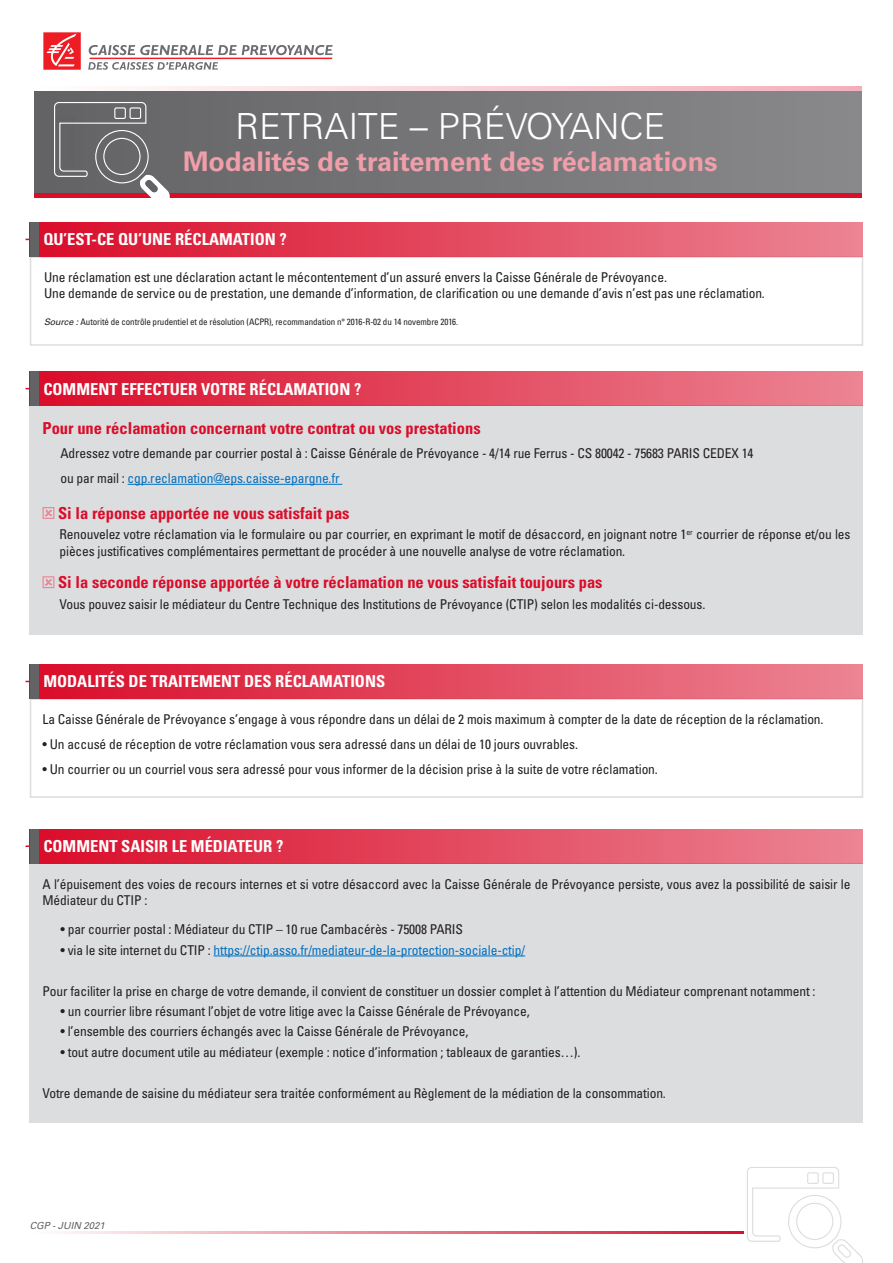
<style>
.page{position:relative;width:893px;height:1263px;background:#fff}
.page>*{position:absolute;margin:0;border:0;box-sizing:border-box;transform-origin:0 0}
.t1{font:300 36px "Univers LT Std";color:#fff}
.t2{font:700 27px "Univers LT Std";color:#f09eaa}
.t3{font:700 condensed 16.5px "Univers LT Std";color:#da0d2a}
.t4{font:700 condensed 16.5px "Univers LT Std";color:#fff}
.t5{font:condensed 13.5px/16.2px "Univers LT Std";letter-spacing:-.01em;color:#231f20}
.t6{font:condensed 13.5px "Univers LT Std";letter-spacing:-.01em;color:#0070c0}
.t7{font:italic 9.75px "Univers LT Std";letter-spacing:-.01em;color:#636366}
.t8{font:condensed 9px "Univers LT Std";letter-spacing:-.01em;color:#231f20}
.s1{font-style:italic;font-stretch:normal}
.s2{color:#231f20}
</style>
<div class="page">
<div style="left:30px;top:256px;width:833px;height:90px;border:2px solid #dcdddf"></div>
<div style="left:30px;top:406px;width:833px;height:229px;background:#dcdddf"></div>
<div style="left:30px;top:698px;width:833px;height:100px;border:2px solid #dcdddf"></div>
<div style="left:30px;top:863px;width:833px;height:260px;background:#dcdddf"></div>
<div style="left:30px;top:222px;width:833px;height:34px;background:linear-gradient(to right,#d80d2a,#ec8493)"></div>
<div style="left:30px;top:372px;width:833px;height:34px;background:linear-gradient(to right,#d80d2a,#ec8493)"></div>
<div style="left:30px;top:664px;width:833px;height:34px;background:linear-gradient(to right,#d80d2a,#ec8493)"></div>
<div style="left:30px;top:829px;width:833px;height:34px;background:linear-gradient(to right,#d80d2a,#ec8493)"></div>
<div style="left:30px;top:222px;width:8px;height:34px;background:#636366"></div>
<div style="left:30px;top:372px;width:8px;height:34px;background:#636366"></div>
<div style="left:30px;top:664px;width:8px;height:34px;background:#636366"></div>
<div style="left:30px;top:829px;width:8px;height:34px;background:#636366"></div>
<div style="left:34px;top:91px;width:828px;height:102px;background:linear-gradient(to right,#626265,#89898c)"></div>
<svg style="left:138px;top:87px;width:724px;height:4px;background:#f7d1d7"></svg>
<hr style="left:128px;top:484px;width:214px;height:1px;background:#0070c0">
<svg style="left:43px;top:507px;width:11px;height:12px"></svg>
<svg style="left:43px;top:576px;width:11px;height:12px"></svg>
<hr style="left:214px;top:955px;width:311px;height:1px;background:#0070c0">
<hr style="left:34px;top:193px;width:828px;height:4px;background:#da0d2a">
<hr style="left:30px;top:1231px;width:714px;height:2px;background:#da0d2a">
<svg style="left:53px;top:101px;width:118px;height:97px;background:#797074"></svg>
<svg style="left:747px;top:1167px;width:116px;height:96px"></svg>
<svg style="left:88px;top:45px;width:245px;height:25px"></svg>
<svg style="left:43px;top:32px;width:38px;height:38px"></svg>
<p class="t1" style="left:235px;top:104px;width:432px">RETRAITE – PRÉVOYANCE</p>
<p class="t2" style="left:183px;top:146px;width:536px">Modalités de traitement des réclamations</p>
<p class="t4" style="left:43px;top:229px;width:245px">QU’EST-CE QU’UNE RÉCLAMATION ?</p>
<p class="t5" style="left:44px;top:269px;width:624px">Une réclamation est une déclaration actant le mécontentement d’un assuré envers la Caisse Générale de Prévoyance.</p>
<p class="t5" style="left:44px;top:285px;width:722px">Une demande de service ou de prestation, une demande d’information, de clarification ou une demande d’avis n’est pas une réclamation.</p>
<p class="t8" style="left:44px;top:316px;width:416px"><span class="s1">Source :</span> Autorité de contrôle prudentiel et de résolution (ACPR), recommandation n° 2016-R-02 du 14 novembre 2016.</p>
<p class="t4" style="left:43px;top:379px;width:320px">COMMENT EFFECTUER VOTRE RÉCLAMATION ?</p>
<p class="t3" style="left:43px;top:417px;width:440px">Pour une réclamation concernant votre contrat ou vos prestations</p>
<p class="t5" style="left:61px;top:445px;width:694px">Adressez votre demande par courrier postal à : Caisse Générale de Prévoyance - 4/14 rue Ferrus - CS 80042 - 75683 PARIS CEDEX 14</p>
<p class="t6" style="left:61px;top:470px;width:281px"><span class="s2">ou par mail :</span> cgp.reclamation@eps.caisse-epargne.fr</p>
<p class="t3" style="left:58px;top:503px;width:293px">Si la réponse apportée ne vous satisfait pas</p>
<p class="t5" style="left:60px;top:526px;width:792px">Renouvelez votre réclamation via le formulaire ou par courrier, en exprimant le motif de désaccord, en joignant notre 1<sup>er</sup> courrier de réponse et/ou les pièces justificatives complémentaires permettant de procéder à une nouvelle analyse de votre réclamation.</p>
<p class="t3" style="left:58px;top:572px;width:546px">Si la seconde réponse apportée à votre réclamation ne vous satisfait toujours pas</p>
<p class="t5" style="left:60px;top:595px;width:647px">Vous pouvez saisir le médiateur du Centre Technique des Institutions de Prévoyance (CTIP) selon les modalités ci-dessous.</p>
<p class="t4" style="left:43px;top:671px;width:343px">MODALITÉS DE TRAITEMENT DES RÉCLAMATIONS</p>
<p class="t5" style="left:43px;top:711px;width:783px">La Caisse Générale de Prévoyance s’engage à vous répondre dans un délai de 2 mois maximum à compter de la date de réception de la réclamation.</p>
<p class="t5" style="left:43px;top:736px;width:537px">• Un accusé de réception de votre réclamation vous sera adressé dans un délai de 10 jours ouvrables.</p>
<p class="t5" style="left:43px;top:760px;width:617px">• Un courrier ou un courriel vous sera adressé pour vous informer de la décision prise à la suite de votre réclamation.</p>
<p class="t4" style="left:43px;top:836px;width:242px">COMMENT SAISIR LE MÉDIATEUR ?</p>
<p class="t5" style="left:43px;top:876px;width:809px">A l’épuisement des voies de recours internes et si votre désaccord avec la Caisse Générale de Prévoyance persiste, vous avez la possibilité de saisir le<br>Médiateur du CTIP :</p>
<p class="t5" style="left:61px;top:921px;width:404px">• par courrier postal : Médiateur du CTIP – 10 rue Cambacérès - 75008 PARIS</p>
<p class="t6" style="left:61px;top:941px;width:466px"><span class="s2">• via le site internet du CTIP :</span> https://ctip.asso.fr/mediateur-de-la-protection-sociale-ctip/</p>
<p class="t5" style="left:43px;top:982px;width:775px">Pour faciliter la prise en charge de votre demande, il convient de constituer un dossier complet à l’attention du Médiateur comprenant notamment :</p>
<p class="t5" style="left:61px;top:1003px;width:471px">• un courrier libre résumant l’objet de votre litige avec la Caisse Générale de Prévoyance,</p>
<p class="t5" style="left:61px;top:1023px;width:409px">• l’ensemble des courriers échangés avec la Caisse Générale de Prévoyance,</p>
<p class="t5" style="left:61px;top:1044px;width:521px">• tout autre document utile au médiateur (exemple : notice d’information ; tableaux de garanties…).</p>
<p class="t5" style="left:43px;top:1085px;width:625px">Votre demande de saisine du médiateur sera traitée conformément au Règlement de la médiation de la consommation.</p>
<p class="t7" style="left:30px;top:1219px;width:77px">CGP - JUIN 2021</p>
</div>
